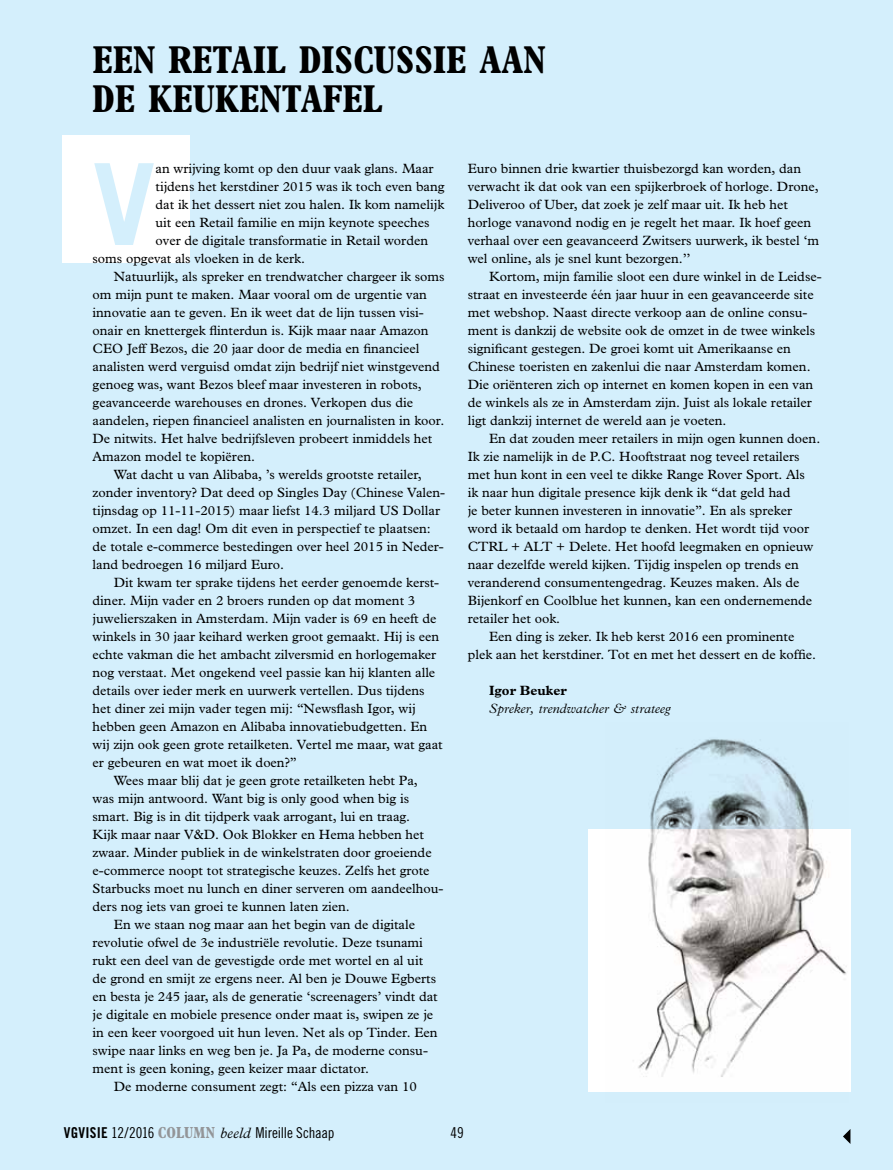
<style>
.page{position:relative;width:893px;height:1170px;background:#fff}
.page>*{position:absolute;margin:0;border:0;box-sizing:border-box;transform-origin:0 0}
.t1{font:700 113.25px "Trade Gothic";color:#d4effc}
.t2{font:700 condensed 39px/39px "M Plantin";color:#000}
.t3{font:15px "Trade Gothic Cond Eighteen";letter-spacing:-.015em;color:#000}
.t4{font:13.5px/18px "M Plantin";color:#000}
.t5{font:italic 300 13.5px "M Plantin";color:#000}
.t6{font:700 13.5px "M Plantin";color:#000}
.s1{font-family:"Trade Gothic Bold Cond Twenty"}
.s2{font-family:"M Plantin";font-weight:700;font-stretch:condensed;font-size:16.05px;color:#939598}
.s3{font-family:"M Plantin";font-weight:300;font-style:italic}
</style>
<div class="page">
<div style="left:0;top:0;width:893px;height:1169px;background:#d4effc"></div>
<div style="left:62px;top:135px;width:128px;height:128px;background:#fff"></div>
<svg style="left:843px;top:1129px;width:7px;height:14px"></svg>
<div style="left:588px;top:828px;width:262px;height:263px;background:#fff"></div>
<img style="left:606px;top:739px;width:243px;height:353px">
<h2 class="t2" style="left:93px;top:39px;width:455px">EEN RETAIL DISCUSSIE AAN<br>DE KEUKENTAFEL</h2>
<h1 class="t1" style="left:93px;top:135px;width:64px">V</h1>
<p class="t4" style="left:156px;top:160px;width:280px">an wrijving komt op den duur vaak glans. Maar</p>
<p class="t4" style="left:156px;top:178px;width:290px">tijdens het kerstdiner 2015 was ik toch even bang</p>
<p class="t4" style="left:156px;top:196px;width:290px">dat ik het dessert niet zou halen. Ik kom namelijk</p>
<p class="t4" style="left:156px;top:214px;width:275px">uit een Retail familie en mijn keynote speeches</p>
<p class="t4" style="left:156px;top:231px;width:274px">over de digitale transformatie in Retail worden</p>
<p class="t4" style="left:93px;top:249px;width:214px">soms opgevat als vloeken in de kerk.</p>
<p class="t4" style="left:114px;top:267px;width:332px">Natuurlijk, als spreker en trendwatcher chargeer ik soms</p>
<p class="t4" style="left:93px;top:285px;width:336px">om mijn punt te maken. Maar vooral om de urgentie van</p>
<p class="t4" style="left:93px;top:303px;width:332px">innovatie aan te geven. En ik weet dat de lijn tussen visi-</p>
<p class="t4" style="left:93px;top:321px;width:337px">onair en knettergek flinterdun is. Kijk maar naar Amazon</p>
<p class="t4" style="left:93px;top:339px;width:328px">CEO Jeff Bezos, die 20 jaar door de media en financieel</p>
<p class="t4" style="left:93px;top:357px;width:349px">analisten werd verguisd omdat zijn bedrijf niet winstgevend</p>
<p class="t4" style="left:93px;top:375px;width:331px">genoeg was, want Bezos bleef maar investeren in robots,</p>
<p class="t4" style="left:93px;top:393px;width:322px">geavanceerde warehouses en drones. Verkopen dus die</p>
<p class="t4" style="left:93px;top:411px;width:353px">aandelen, riepen financieel analisten en journalisten in koor.</p>
<p class="t4" style="left:93px;top:429px;width:341px">De nitwits. Het halve bedrijfsleven probeert inmiddels het</p>
<p class="t4" style="left:93px;top:447px;width:164px">Amazon model te kopiëren.</p>
<p class="t4" style="left:114px;top:465px;width:309px">Wat dacht u van Alibaba, ’s werelds grootste retailer,</p>
<p class="t4" style="left:93px;top:483px;width:354px">zonder inventory? Dat deed op Singles Day (Chinese Valen-</p>
<p class="t4" style="left:93px;top:501px;width:349px">tijnsdag op 11-11-2015) maar liefst 14.3 miljard US Dollar</p>
<p class="t4" style="left:93px;top:519px;width:340px">omzet. In een dag! Om dit even in perspectief te plaatsen:</p>
<p class="t4" style="left:93px;top:537px;width:353px">de totale e-commerce bestedingen over heel 2015 in Neder-</p>
<p class="t4" style="left:93px;top:555px;width:193px">land bedroegen 16 miljard Euro.</p>
<p class="t4" style="left:114px;top:573px;width:327px">Dit kwam ter sprake tijdens het eerder genoemde kerst-</p>
<p class="t4" style="left:93px;top:591px;width:324px">diner. Mijn vader en 2 broers runden op dat moment 3</p>
<p class="t4" style="left:93px;top:609px;width:345px">juwelierszaken in Amsterdam. Mijn vader is 69 en heeft de</p>
<p class="t4" style="left:93px;top:627px;width:348px">winkels in 30 jaar keihard werken groot gemaakt. Hij is een</p>
<p class="t4" style="left:93px;top:645px;width:345px">echte vakman die het ambacht zilversmid en horlogemaker</p>
<p class="t4" style="left:93px;top:663px;width:344px">nog verstaat. Met ongekend veel passie kan hij klanten alle</p>
<p class="t4" style="left:93px;top:681px;width:333px">details over ieder merk en uurwerk vertellen. Dus tijdens</p>
<p class="t4" style="left:93px;top:699px;width:324px">het diner zei mijn vader tegen mij: “Newsflash Igor, wij</p>
<p class="t4" style="left:93px;top:717px;width:336px">hebben geen Amazon en Alibaba innovatiebudgetten. En</p>
<p class="t4" style="left:93px;top:735px;width:352px">wij zijn ook geen grote retailketen. Vertel me maar, wat gaat</p>
<p class="t4" style="left:93px;top:753px;width:206px">er gebeuren en wat moet ik doen?”</p>
<p class="t4" style="left:114px;top:771px;width:305px">Wees maar blij dat je geen grote retailketen hebt Pa,</p>
<p class="t4" style="left:93px;top:789px;width:318px">was mijn antwoord. Want big is only good when big is</p>
<p class="t4" style="left:93px;top:807px;width:319px">smart. Big is in dit tijdperk vaak arrogant, lui en traag.</p>
<p class="t4" style="left:93px;top:825px;width:333px">Kijk maar naar V&amp;D. Ook Blokker en Hema hebben het</p>
<p class="t4" style="left:93px;top:843px;width:341px">zwaar. Minder publiek in de winkelstraten door groeiende</p>
<p class="t4" style="left:93px;top:861px;width:339px">e-commerce noopt tot strategische keuzes. Zelfs het grote</p>
<p class="t4" style="left:93px;top:879px;width:352px">Starbucks moet nu lunch en diner serveren om aandeelhou-</p>
<p class="t4" style="left:93px;top:897px;width:259px">ders nog iets van groei te kunnen laten zien.</p>
<p class="t4" style="left:114px;top:915px;width:303px">En we staan nog maar aan het begin van de digitale</p>
<p class="t4" style="left:93px;top:933px;width:332px">revolutie ofwel de 3e industriële revolutie. Deze tsunami</p>
<p class="t4" style="left:93px;top:951px;width:332px">rukt een deel van de gevestigde orde met wortel en al uit</p>
<p class="t4" style="left:93px;top:969px;width:345px">de grond en smijt ze ergens neer. Al ben je Douwe Egberts</p>
<p class="t4" style="left:93px;top:987px;width:347px">en besta je 245 jaar, als de generatie ‘screenagers’ vindt dat</p>
<p class="t4" style="left:93px;top:1005px;width:342px">je digitale en mobiele presence onder maat is, swipen ze je</p>
<p class="t4" style="left:93px;top:1023px;width:346px">in een keer voorgoed uit hun leven. Net als op Tinder. Een</p>
<p class="t4" style="left:93px;top:1041px;width:337px">swipe naar links en weg ben je. Ja Pa, de moderne consu-</p>
<p class="t4" style="left:93px;top:1059px;width:278px">ment is geen koning, geen keizer maar dictator.</p>
<p class="t4" style="left:114px;top:1077px;width:305px">De moderne consument zegt: “Als een pizza van 10</p>
<p class="t4" style="left:468px;top:159px;width:353px">Euro binnen drie kwartier thuisbezorgd kan worden, dan verwacht ik dat ook van een spijkerbroek of horloge. Drone, Deliveroo of Uber, dat zoek je zelf maar uit. Ik heb het horloge vanavond nodig en je regelt het maar. Ik hoef geen verhaal over een geavanceerd Zwitsers uurwerk, ik bestel ‘m wel online, als je snel kunt bezorgen.’’</p>
<p class="t4" style="left:468px;top:267px;width:355px;text-indent:21px">Kortom, mijn familie sloot een dure winkel in de Leidse&shy;straat en investeerde één jaar huur in een geavanceerde site met webshop. Naast directe verkoop aan de online consu&shy;ment is dankzij de website ook de omzet in de twee winkels significant gestegen. De groei komt uit Amerikaanse en Chinese toeristen en zakenlui die naar Amsterdam komen.<br>Die oriënteren zich op internet en komen kopen in een van de winkels als ze in Amsterdam zijn. Juist als lokale retailer ligt dankzij internet de wereld aan je voeten.</p>
<p class="t4" style="left:489px;top:429px;width:333px">En dat zouden meer retailers in mijn ogen kunnen doen.</p>
<p class="t4" style="left:468px;top:447px;width:333px">Ik zie namelijk in de P.C. Hooftstraat nog teveel retailers</p>
<p class="t4" style="left:468px;top:465px;width:339px">met hun kont in een veel te dikke Range Rover Sport. Als</p>
<p class="t4" style="left:468px;top:483px;width:324px">ik naar hun digitale presence kijk denk ik “dat geld had</p>
<p class="t4" style="left:468px;top:501px;width:326px">je beter kunnen investeren in innovatie”. En als spreker</p>
<p class="t4" style="left:468px;top:519px;width:343px">word ik betaald om hardop te denken. Het wordt tijd voor</p>
<p class="t4" style="left:468px;top:537px;width:347px">CTRL + ALT + Delete. Het hoofd leegmaken en opnieuw</p>
<p class="t4" style="left:468px;top:555px;width:333px">naar dezelfde wereld kijken. Tijdig inspelen op trends en</p>
<p class="t4" style="left:468px;top:573px;width:333px">veranderend consumentengedrag. Keuzes maken. Als de</p>
<p class="t4" style="left:468px;top:591px;width:346px">Bijenkorf en Coolblue het kunnen, kan een ondernemende</p>
<p class="t4" style="left:468px;top:609px;width:94px">retailer het ook.</p>
<p class="t4" style="left:489px;top:627px;width:307px">Een ding is zeker. Ik heb kerst 2016 een prominente</p>
<p class="t4" style="left:468px;top:645px;width:350px">plek aan het kerstdiner. Tot en met het dessert en de koffie.</p>
<p class="t6" style="left:489px;top:682px;width:79px">Igor Beuker</p>
<p class="t5" style="left:489px;top:700px;width:183px">Spreker, trendwatcher &amp; strateeg</p>
<p class="t3" style="left:64px;top:1123px;width:272px"><span class="s1">VGVISIE</span> 12/2016 <span class="s2">COLUMN</span> <span class="s3">beeld</span> Mireille Schaap</p>
<p class="t3" style="left:450px;top:1123px;width:15px">49</p>
</div>
